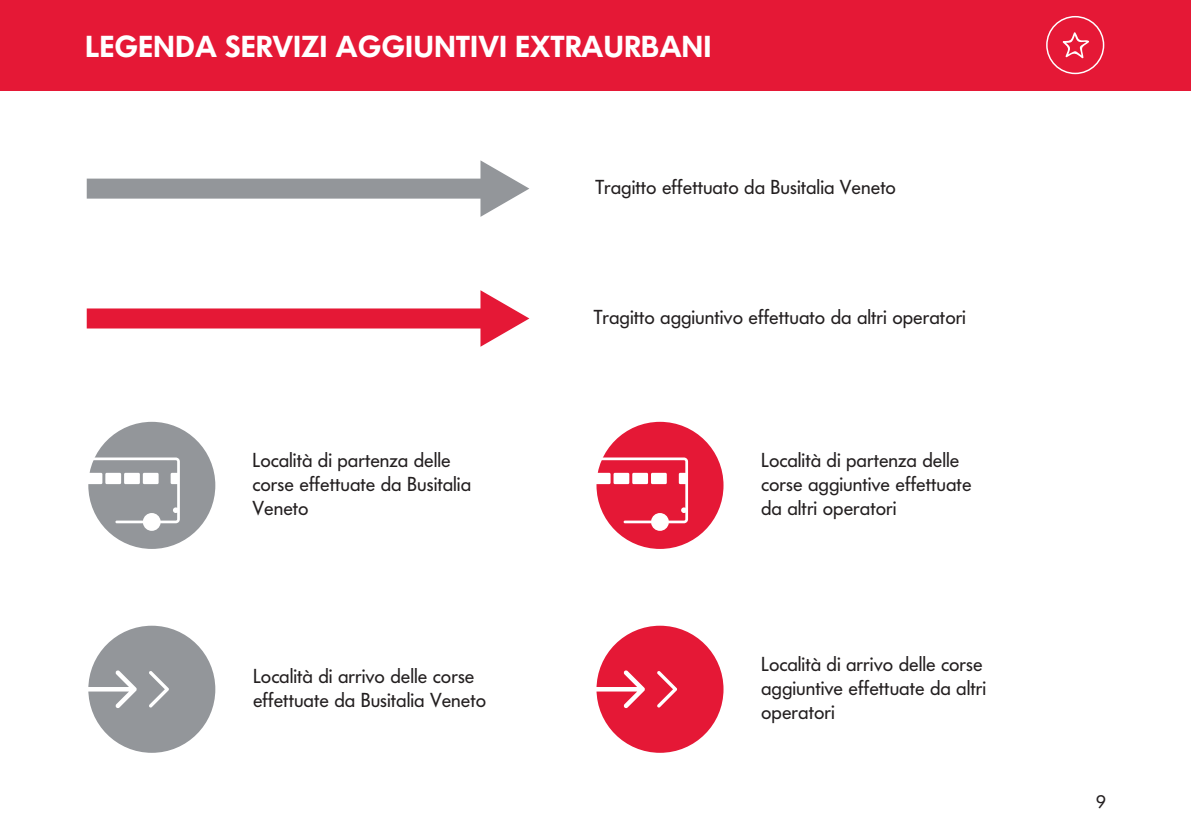
<style>
.page{position:relative;width:1191px;height:840px;background:#fff}
.page>*{position:absolute;margin:0;border:0;box-sizing:border-box;transform-origin:0 0}
.t1{font:600 30px "Futura Serie BQ";color:#fff}
.t2{font:20px/24px "Futura Serie BQ";color:#231f20}
.t3{font:18px "Futura Serie BQ";color:#231f20}
</style>
<div class="page">
<div style="left:0;top:0;width:1191px;height:90px;background:#e51836"></div>
<div style="left:87px;top:178px;width:399px;height:20px;background:#93969a"></div>
<svg style="left:480px;top:160px;width:49px;height:57px"></svg>
<div style="left:87px;top:308px;width:399px;height:20px;background:#e51836"></div>
<svg style="left:480px;top:290px;width:49px;height:56px"></svg>
<div style="left:595px;top:420px;width:130px;height:130px;background:#e51836;border-radius:50%"></div>
<div style="left:593px;top:418px;width:134px;height:134px;border:3px solid #fff;border-radius:50%"></div>
<div style="left:595px;top:472px;width:15px;height:12px;background:#fff"></div>
<svg style="left:600px;top:457px;width:88px;height:73px"></svg>
<div style="left:87px;top:420px;width:130px;height:130px;background:#93969a;border-radius:50%"></div>
<div style="left:85px;top:418px;width:134px;height:134px;border:3px solid #fff;border-radius:50%"></div>
<div style="left:87px;top:472px;width:15px;height:12px;background:#fff"></div>
<svg style="left:92px;top:457px;width:88px;height:73px"></svg>
<div style="left:595px;top:623px;width:130px;height:131px;background:#e51836;border-radius:50%"></div>
<div style="left:593px;top:622px;width:134px;height:133px;border:3px solid #fff;border-radius:50%"></div>
<svg style="left:657px;top:671px;width:20px;height:36px"></svg>
<svg style="left:595px;top:669px;width:50px;height:38px"></svg>
<div style="left:87px;top:623px;width:130px;height:131px;background:#93969a;border-radius:50%"></div>
<div style="left:85px;top:622px;width:134px;height:133px;border:3px solid #fff;border-radius:50%"></div>
<svg style="left:149px;top:671px;width:20px;height:36px"></svg>
<svg style="left:87px;top:669px;width:50px;height:38px"></svg>
<div style="left:1046px;top:16px;width:58px;height:58px;border:1px solid #fff;border-radius:50%"></div>
<svg style="left:1062px;top:32px;width:27px;height:26px"></svg>
<p class="t1" style="left:85px;top:29px;width:628px">LEGENDA SERVIZI AGGIUNTIVI EXTRAURBANI</p>
<p class="t2" style="left:595px;top:175px;width:302px">Tragitto effettuato da Busitalia Veneto</p>
<p class="t2" style="left:252px;top:448px;width:220px">Località di partenza delle corse effettuate da Busitalia<br>Veneto</p>
<p class="t2" style="left:253px;top:664px;width:235px">Località di arrivo delle corse effettuate da Busitalia Veneto</p>
<p class="t2" style="left:594px;top:305px;width:374px">Tragitto aggiuntivo effettuato da altri operatori</p>
<p class="t2" style="left:761px;top:448px;width:212px">Località di partenza delle corse aggiuntive effettuate da altri operatori</p>
<p class="t2" style="left:761px;top:652px;width:226px">Località di arrivo delle corse aggiuntive effettuate da altri operatori</p>
<p class="t3" style="left:1096px;top:790px;width:11px">9</p>
</div>
